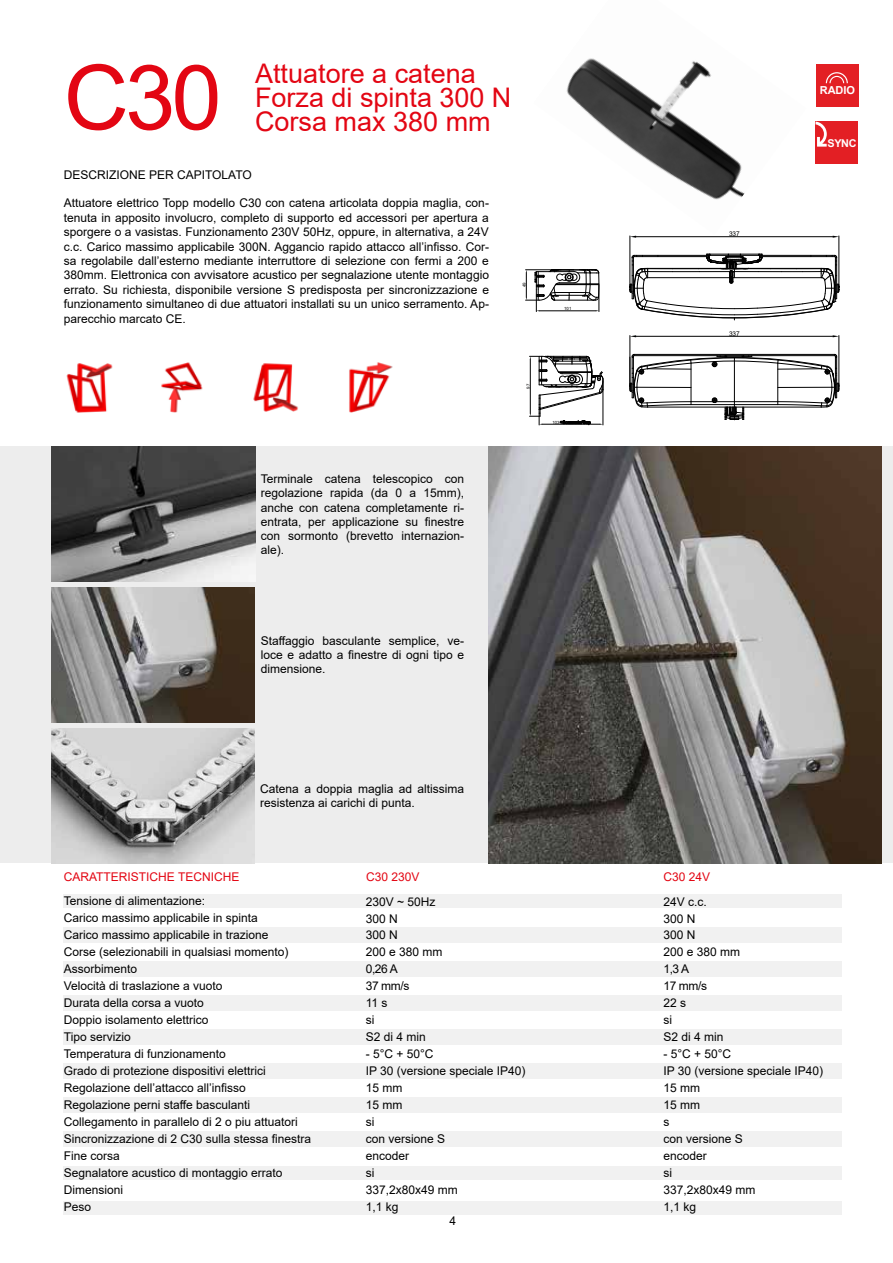
<style>
.page{position:relative;width:893px;height:1263px;background:#fff}
.page>*{position:absolute;margin:0;border:0;box-sizing:border-box;transform-origin:0 0}
.t1{font:90px "Arial";color:#e30613}
.t2{font:27px/24px "Arial";color:#e30613}
.t3{font:12px/17px "Arial";color:#000;text-align:justify}
.t4{font:12px "Arial";color:#e30613}
.t5{font:700 10.95px "Arial";color:#fff}
.t6{font:700 10.8px "Arial";color:#fff}
.t7{font:6.45px "Arial";color:#010202}
.t8{font:4.35px "Arial";color:#010202}
</style>
<div class="page">
<img style="left:566px;top:58px;width:179px;height:142px">
<div style="left:0;top:446px;width:893px;height:417px;background:#ededed"></div>
<img style="left:51px;top:587px;width:204px;height:136px">
<img style="left:52px;top:446px;width:203px;height:136px">
<img style="left:52px;top:728px;width:203px;height:135px">
<img style="left:488px;top:446px;width:393px;height:417px">
<img style="left:161px;top:362px;width:42px;height:51px">
<img style="left:66px;top:363px;width:47px;height:50px">
<img style="left:253px;top:363px;width:45px;height:49px">
<img style="left:349px;top:362px;width:44px;height:51px">
<div style="left:816px;top:64px;width:42px;height:42px;background:#e31f24"></div>
<svg style="left:826px;top:72px;width:22px;height:11px"></svg>
<div style="left:816px;top:121px;width:42px;height:43px;background:#e31f24"></div>
<svg style="left:816px;top:121px;width:11px;height:26px"></svg>
<svg style="left:525px;top:235px;width:315px;height:191px"></svg>
<div style="left:64px;top:894px;width:778px;height:13px;background:#f1f1f1"></div>
<div style="left:64px;top:1167px;width:778px;height:13px;background:#f1f1f1"></div>
<div style="left:64px;top:1201px;width:778px;height:13px;background:#f1f1f1"></div>
<div style="left:64px;top:927px;width:778px;height:16px;background:#f1f1f1"></div>
<div style="left:64px;top:961px;width:778px;height:16px;background:#f1f1f1"></div>
<div style="left:64px;top:1029px;width:778px;height:16px;background:#f1f1f1"></div>
<div style="left:64px;top:995px;width:778px;height:16px;background:#f1f1f1"></div>
<div style="left:64px;top:1063px;width:778px;height:16px;background:#f1f1f1"></div>
<div style="left:64px;top:1097px;width:778px;height:16px;background:#f1f1f1"></div>
<div style="left:64px;top:1131px;width:778px;height:16px;background:#f1f1f1"></div>
<h1 class="t1" style="left:64px;top:36px;width:159px">C30</h1>
<h2 class="t2" style="left:255px;top:62px;width:258px">Attuatore a catena<br>Forza di spinta 300 N<br>Corsa max 380 mm</h2>
<p class="t3" style="left:64px;top:166px;width:190px">DESCRIZIONE PER CAPITOLATO</p>
<p class="t3" style="left:64px;top:196px;width:427px;line-height:14.4px">Attuatore elettrico Topp modello C30 con catena articolata doppia maglia, con&shy;tenuta in apposito involucro, completo di supporto ed accessori per apertura a sporgere o a vasistas. Funzionamento 230V 50Hz, oppure, in alternativa, a 24V c.c. Carico massimo applicabile 300N. Aggancio rapido attacco all’infisso. Cor&shy;sa regolabile dall’esterno mediante interruttore di selezione con fermi a 200 e 380mm. Elettronica con avvisatore acustico per segnalazione utente montaggio errato. Su richiesta, disponibile versione S predisposta per sincronizzazione e funzionamento simultaneo di due attuatori installati su un unico serramento. Ap&shy;parecchio marcato CE.</p>
<p class="t8" style="left:521px;top:287px;width:6px;rotate:-90deg">49</p>
<p class="t8" style="left:525px;top:389px;width:6px;rotate:-90deg">97</p>
<p class="t3" style="left:261px;top:472px;width:205px;line-height:14.1px">Terminale catena telescopico con regolazione rapida (da 0 a 15mm), anche con catena completamente ri&shy;entrata, per applicazione su finestre con sormonto (brevetto internazion&shy;ale).</p>
<p class="t3" style="left:261px;top:634px;width:205px;line-height:14.1px">Staffaggio basculante semplice, ve&shy;loce e adatto a finestre di ogni tipo e dimensione.</p>
<p class="t8" style="left:564px;top:306px;width:9px">101</p>
<p class="t7" style="left:729px;top:230px;width:12px">337</p>
<p class="t7" style="left:729px;top:329px;width:12px">337</p>
<p class="t3" style="left:260px;top:782px;width:205px;line-height:14.1px">Catena a doppia maglia ad altissima resistenza ai carichi di punta.</p>
<p class="t4" style="left:64px;top:868px;width:177px">CARATTERISTICHE TECNICHE</p>
<p class="t4" style="left:366px;top:868px;width:55px">C30 230V</p>
<p class="t4" style="left:663px;top:868px;width:48px">C30 24V</p>
<p class="t5" style="left:820px;top:83px;width:37px">RADIO</p>
<p class="t6" style="left:827px;top:136px;width:30px">SYNC</p>
<p class="t3" style="left:64px;top:893px;width:249px;text-align:left">Tensione di alimentazione:<br>Carico massimo applicabile in spinta<br>Carico massimo applicabile in trazione<br>Corse (selezionabili in qualsiasi momento)<br>Assorbimento<br>Velocità di traslazione a vuoto<br>Durata della corsa a vuoto<br>Doppio isolamento elettrico<br>Tipo servizio<br>Temperatura di funzionamento<br>Grado di protezione dispositivi elettrici<br>Regolazione dell’attacco all’infisso<br>Regolazione perni staffe basculanti<br>Collegamento in parallelo di 2 o piu attuatori<br>Sincronizzazione di 2 C30 sulla stessa finestra<br>Fine corsa<br>Segnalatore acustico di montaggio errato<br>Dimensioni<br>Peso</p>
<p class="t3" style="left:366px;top:893px;width:71px">230V ~ 50Hz</p>
<p class="t3" style="left:663px;top:893px;width:45px">24V c.c.</p>
<p class="t3" style="left:366px;top:910px;width:34px">300 N</p>
<p class="t3" style="left:663px;top:910px;width:34px">300 N</p>
<p class="t3" style="left:366px;top:927px;width:34px">300 N</p>
<p class="t3" style="left:663px;top:927px;width:34px">300 N</p>
<p class="t3" style="left:366px;top:944px;width:78px">200 e 380 mm</p>
<p class="t3" style="left:663px;top:944px;width:78px">200 e 380 mm</p>
<p class="t3" style="left:366px;top:961px;width:34px">0,26 A</p>
<p class="t3" style="left:663px;top:961px;width:27px">1,3 A</p>
<p class="t3" style="left:366px;top:977px;width:45px">37 mm/s</p>
<p class="t3" style="left:663px;top:977px;width:45px">17 mm/s</p>
<p class="t3" style="left:366px;top:994px;width:23px">11 s</p>
<p class="t3" style="left:663px;top:994px;width:24px">22 s</p>
<p class="t3" style="left:366px;top:1011px;width:10px">si</p>
<p class="t3" style="left:663px;top:1011px;width:10px">si</p>
<p class="t3" style="left:366px;top:1028px;width:62px">S2 di 4 min</p>
<p class="t3" style="left:663px;top:1028px;width:62px">S2 di 4 min</p>
<p class="t3" style="left:366px;top:1045px;width:69px">- 5°C + 50°C</p>
<p class="t3" style="left:663px;top:1045px;width:69px">- 5°C + 50°C</p>
<p class="t3" style="left:366px;top:1062px;width:161px">IP 30 (versione speciale IP40)</p>
<p class="t3" style="left:663px;top:1062px;width:161px">IP 30 (versione speciale IP40)</p>
<p class="t3" style="left:366px;top:1079px;width:38px">15 mm</p>
<p class="t3" style="left:663px;top:1079px;width:38px">15 mm</p>
<p class="t3" style="left:366px;top:1096px;width:38px">15 mm</p>
<p class="t3" style="left:663px;top:1096px;width:38px">15 mm</p>
<p class="t3" style="left:366px;top:1113px;width:10px">si</p>
<p class="t3" style="left:663px;top:1113px;width:7px">s</p>
<p class="t3" style="left:366px;top:1130px;width:81px">con versione S</p>
<p class="t3" style="left:663px;top:1130px;width:81px">con versione S</p>
<p class="t3" style="left:366px;top:1147px;width:45px">encoder</p>
<p class="t3" style="left:663px;top:1147px;width:45px">encoder</p>
<p class="t3" style="left:366px;top:1164px;width:10px">si</p>
<p class="t3" style="left:663px;top:1164px;width:10px">si</p>
<p class="t3" style="left:366px;top:1181px;width:94px">337,2x80x49 mm</p>
<p class="t3" style="left:663px;top:1181px;width:94px">337,2x80x49 mm</p>
<p class="t3" style="left:366px;top:1198px;width:34px">1,1 kg</p>
<p class="t3" style="left:663px;top:1198px;width:34px">1,1 kg</p>
<p class="t3" style="left:449px;top:1212px;width:8px">4</p>
</div>
